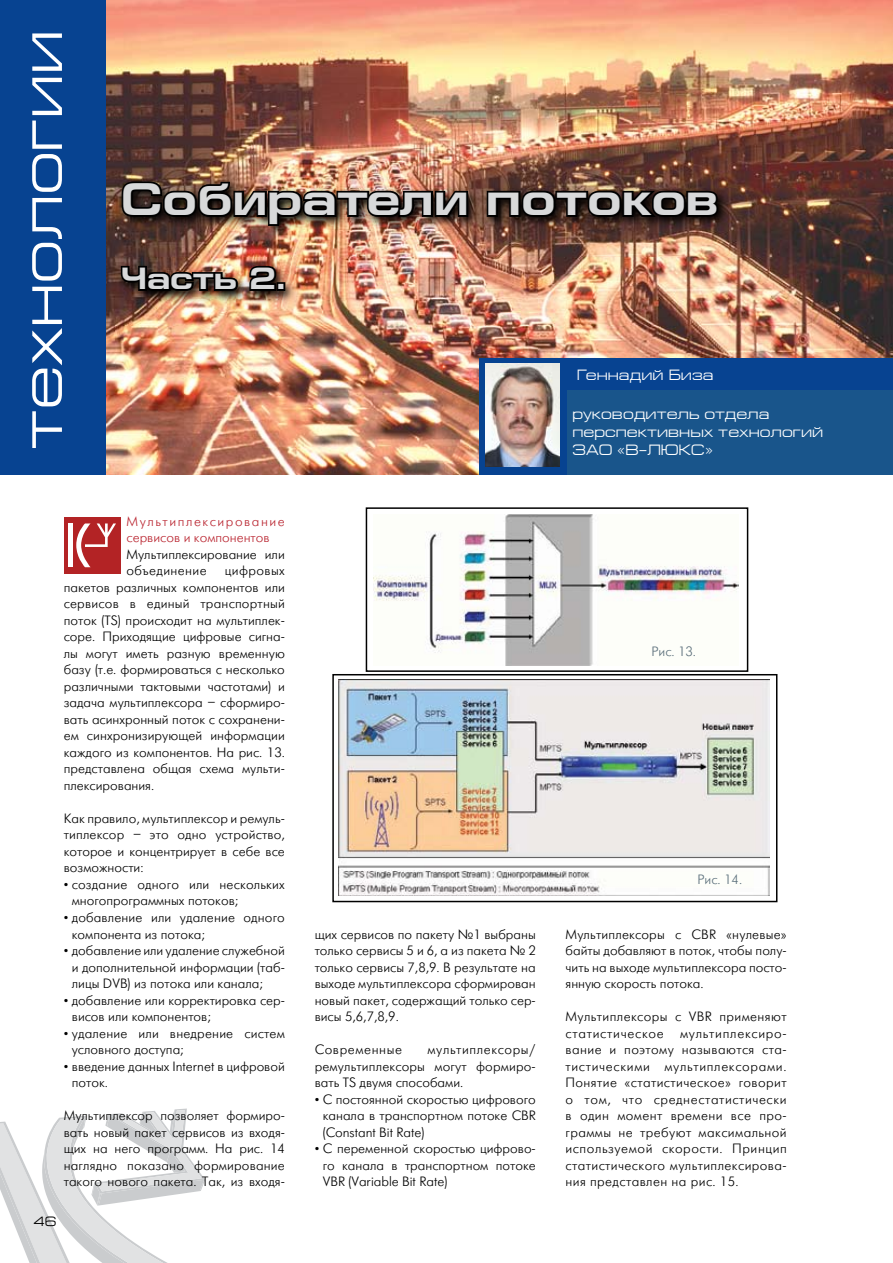
<style>
.page{position:relative;width:893px;height:1263px;background:#fff}
.page>*{position:absolute;margin:0;border:0;box-sizing:border-box;transform-origin:0 0}
.t1{font:60px "Europe Ext";color:#fff}
.t2{font:700 45.3px "Europe Ext";color:#d8d9da}
.t3{font:700 30.9px "Europe Ext";color:#d8d9da}
.t4{font:15px/18px "Europe Ext";color:#fff}
.t5{font:13.5px/16.5px "Futuris Light C";color:#000;text-align:justify}
.t6{font:13.5px/16.5px "Futuris Light C";letter-spacing:.115em;color:#ba2732}
.t7{font:13.5px "Futuris Light C";color:#5b6f7b}
.t8{font:13.5px "Futuris Light C";letter-spacing:.045em;color:#000}
.t9{font:13.5px "Europe Ext";color:#000}
</style>
<div class="page">
<svg style="left:0;top:1108px;width:205px;height:155px"></svg>
<img style="left:106px;top:0;width:787px;height:475px">
<div style="left:64px;top:517px;width:57px;height:57px;background:#b32325"></div>
<div style="left:68px;top:523px;width:5px;height:44px;background:#fff"></div>
<svg style="left:76px;top:523px;width:40px;height:44px"></svg>
<img style="left:115px;top:175px;width:617px;height:130px">
<img style="left:120px;top:180px;width:350px;height:48px">
<svg style="left:485px;top:189px;width:235px;height:30px;background:#18100c"></svg>
<img style="left:119px;top:264px;width:121px;height:31px">
<svg style="left:248px;top:264px;width:30px;height:29px"></svg>
<div style="left:277px;top:282px;width:8px;height:9px;border:4px solid #000"></div>
<div style="left:565px;top:358px;width:328px;height:93px;background:#074391"></div>
<div style="left:564px;top:390px;width:329px;height:85px;background:#19558b"></div>
<div style="left:479px;top:358px;width:87px;height:117px;background:#074391"></div>
<img style="left:485px;top:364px;width:74px;height:103px">
<img style="left:374px;top:514px;width:364px;height:151px">
<div style="left:366px;top:507px;width:382px;height:165px;border:2px solid #000"></div>
<img style="left:338px;top:680px;width:431px;height:215px">
<div style="left:332px;top:674px;width:445px;height:228px;border:2px solid #000"></div>
<div style="left:0;top:0;width:106px;height:475px;background:#074391"></div>
<h1 class="t1" style="left:9px;top:449px;width:421px;rotate:-90deg">технологии</h1>
<h2 class="t2" style="left:121px;top:174px;width:599px">Собиратели потоков</h2>
<h3 class="t3" style="left:121px;top:261px;width:166px">Часть 2.</h3>
<p class="t4" style="left:577px;top:366px;width:138px">Геннадий Биза</p>
<p class="t4" style="left:572px;top:405px;width:252px">руководитель отдела перспективных технологий<br>ЗАО «В–ЛЮКС»</p>
<p class="t6" style="left:127px;top:513px;width:160px">Мультиплексирование сервисов и компонентов</p>
<p class="t5" style="left:127px;top:546px;width:160px">Мультиплексирование или объединение</p>
<p class="t5" style="left:64px;top:563px;width:223px;text-indent:161px">цифровых пакетов различных компонентов или сервисов в единый транспортный поток (TS) происходит на мультиплек&shy;соре. Приходящие цифровые сигна&shy;лы могут иметь разную временную базу (т.е. формироваться с несколько различными тактовыми частотами) и задача мультиплексора – сформиро&shy;вать асинхронный поток с сохранени&shy;ем синхронизирующей информации каждого из компонентов. На рис. 13. представлена общая схема мульти&shy;плексирования.</p>
<p class="t5" style="left:64px;top:810px;width:223px">Как правило, мультиплексор и ремуль&shy;типлексор – это одно устройство, которое и концентрирует в себе все возможности:</p>
<p class="t5" style="left:72px;top:876px;width:214px;text-indent:-8px">• создание одного или нескольких многопрограммных потоков;</p>
<p class="t5" style="left:72px;top:909px;width:214px;text-indent:-8px">• добавление или удаление одного компонента из потока;</p>
<p class="t5" style="left:72px;top:942px;width:215px;text-indent:-8px">• добавление или удаление служебной и дополнительной информации (таб&shy;лицы DVB) из потока или канала;</p>
<p class="t5" style="left:72px;top:992px;width:215px;text-indent:-8px">• добавление или корректировка сер&shy;висов или компонентов;</p>
<p class="t5" style="left:72px;top:1025px;width:214px;text-indent:-8px">• удаление или внедрение систем условного доступа;</p>
<p class="t5" style="left:72px;top:1058px;width:215px;text-indent:-8px">• введение данных Internet в цифровой поток.</p>
<p class="t5" style="left:64px;top:1107px;width:223px">Мультиплексор позволяет формиро&shy;вать новый пакет сервисов из входя&shy;щих на него программ. На рис. 14 наглядно показано формирование такого нового пакета. Так, из входя-</p>
<p class="t9" style="left:33px;top:1214px;width:25px">46</p>
<p class="t7" style="left:651px;top:645px;width:46px">Рис. 13.</p>
<p class="t5" style="left:315px;top:926px;width:223px">щих сервисов по пакету №1 выбраны только сервисы 5 и 6, а из пакета № 2 только сервисы 7,8,9. В результате на выходе мультиплексора сформирован новый пакет, содержащий только сер&shy;висы 5,6,7,8,9.</p>
<p class="t8" style="left:315px;top:1042px;width:89px">Современные</p>
<p class="t5" style="left:315px;top:1041px;width:223px;text-indent:113px">мультиплексоры/ ремультиплексоры могут формиро&shy;вать TS двумя способами.</p>
<p class="t5" style="left:323px;top:1091px;width:215px;text-indent:-8px">• С постоянной скоростью цифрового канала в транспортном потоке CBR (Constant Bit Rate)</p>
<p class="t5" style="left:323px;top:1140px;width:215px;text-indent:-8px">• С переменной скоростью цифрово&shy;го канала в транспортном потоке VBR (Variable Bit Rate)</p>
<p class="t7" style="left:697px;top:872px;width:46px">Рис. 14.</p>
<p class="t5" style="left:566px;top:926px;width:223px">Мультиплексоры с CBR «нулевые» байты добавляют в поток, чтобы полу&shy;чить на выходе мультиплексора посто&shy;янную скорость потока.</p>
<p class="t5" style="left:566px;top:1008px;width:223px">Мультиплексоры с VBR применяют статистическое мультиплексиро&shy;вание и поэтому называются ста&shy;тистическими мультиплексорами.<br>Понятие «статистическое» говорит о том, что среднестатистически в один момент времени все про&shy;граммы не требуют максимальной используемой скорости. Принцип статистического мультиплексирова&shy;ния представлен на рис. 15.</p>
</div>
